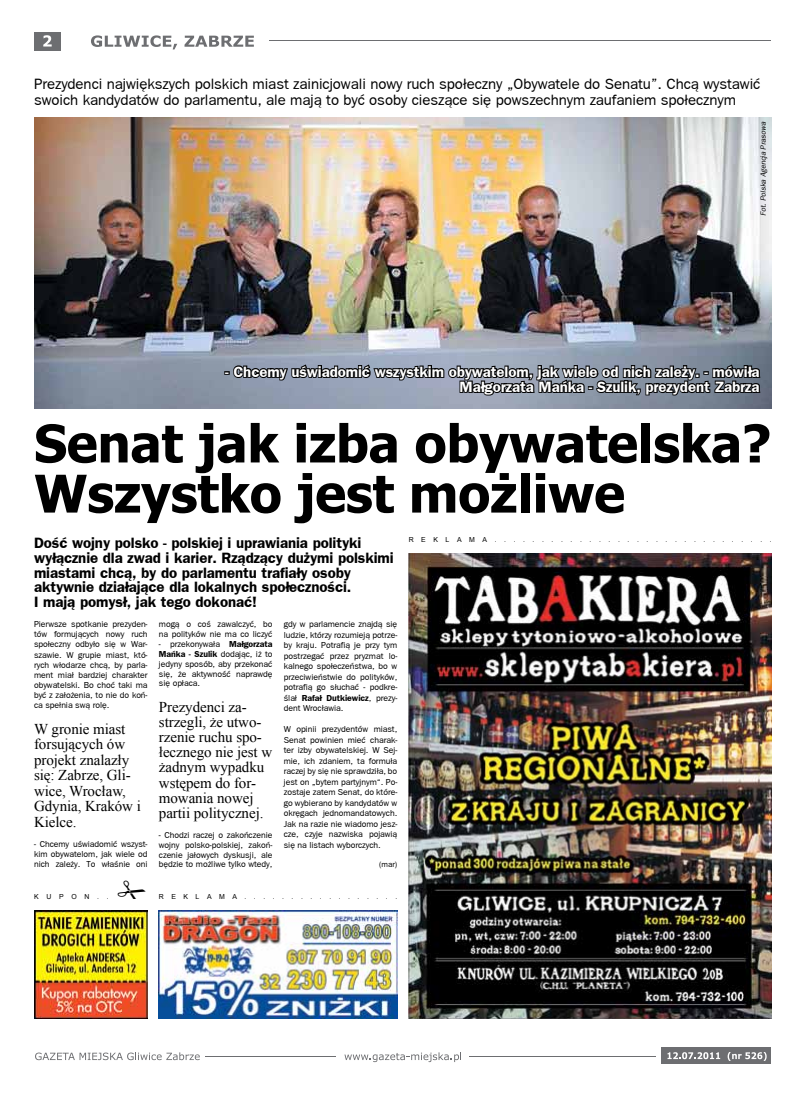
<style>
.page{position:relative;width:806px;height:1095px;background:#fff}
.page>*{position:absolute;margin:0;border:0;box-sizing:border-box;transform-origin:0 0}
.t1{font:700 52px/50.1px "Tahoma";letter-spacing:-.005em;color:#000}
.t2{font:15px/15.2px "Times New Roman";letter-spacing:-.005em;color:#000}
.t3{font:700 15px/14.7px "Frankfurt Gothic";letter-spacing:-.005em;color:#000}
.t4{font:15px/16.2px "Frankfurt Gothic";letter-spacing:-.005em;color:#000}
.t5{font:700 15px/15px "Frankfurt Gothic";letter-spacing:-.005em;color:#fff;text-align:right}
.t6{font:8.7px/10.5px "Frankfurt Gothic";letter-spacing:-.005em;color:#000;text-align:justify}
.t7{font:8px "Frankfurt Gothic";color:#000}
.t8{font:italic 7.6px "Frankfurt Gothic";letter-spacing:-.01em;color:#000}
.t9{font:6.9px "PL Arial";letter-spacing:1.095em;color:#000}
.s1{font-weight:700}
</style>
<div class="page">
<div style="left:34px;top:32px;width:27px;height:18px;background:#6d6e71"></div>
<hr style="left:269px;top:40px;width:501px;height:1px;background:#6d6e71">
<svg style="left:43px;top:35px;width:9px;height:11px"></svg>
<svg style="left:91px;top:35px;width:86px;height:14px"></svg>
<svg style="left:184px;top:36px;width:70px;height:11px"></svg>
<svg style="left:344px;top:1052px;width:117px;height:9px"></svg>
<svg style="left:35px;top:1052px;width:165px;height:7px"></svg>
<div style="left:661px;top:1047px;width:109px;height:16px;background:#6d6e71"></div>
<svg style="left:667px;top:1052px;width:52px;height:6px"></svg>
<svg style="left:727px;top:1052px;width:39px;height:8px"></svg>
<hr style="left:468px;top:1056px;width:187px;height:1px;background:#6d6e71">
<hr style="left:205px;top:1056px;width:131px;height:1px;background:#6d6e71">
<img style="left:408px;top:553px;width:363px;height:465px">
<img style="left:159px;top:910px;width:238px;height:108px">
<img style="left:34px;top:910px;width:113px;height:108px">
<img style="left:34px;top:117px;width:737px;height:291px">
<svg style="left:224px;top:360px;width:537px;height:37px;background:#5b626e"></svg>
<h2 class="t4" style="left:34px;top:75px;width:727px">Prezydenci największych polskich miast zainicjowali nowy ruch społeczny „Obywatele do Senatu”. Chcą wystawić swoich kandydatów do parlamentu, ale mają to być osoby cieszące się powszechnym zaufaniem społecznym</h2>
<p class="t8" style="left:758px;top:216px;width:96px;rotate:-90deg">Fot. Polska Agencja Prasowa</p>
<h2 class="t5" style="left:225px;top:364px;width:535px">- Chcemy uświadomić wszystkim obywatelom, jak wiele od nich zależy. - mówiła<br>Małgorzata Mańka - Szulik, prezydent Zabrza</h2>
<h1 class="t1" style="left:34px;top:415px;width:738px">Senat jak izba obywatelska?<br>Wszystko jest możliwe</h1>
<h2 class="t3" style="left:34px;top:535px;width:361px">Dość wojny polsko - polskiej i uprawiania polityki wyłącznie dla zwad i karier. Rządzący dużymi polskimi miastami chcą, by do parlamentu trafiały osoby aktywnie działające dla lokalnych społeczności.<br>I mają pomysł, jak tego dokonać!</h2>
<p class="t9" style="left:408px;top:535px;width:364px">REKLAMA..............................</p>
<p class="t6" style="left:34px;top:618px;width:115px;line-height:10.2px">Pierwsze spotkanie prezyden&shy;tów formujących nowy ruch społeczny odbyło się w War&shy;szawie. W grupie miast, któ&shy;rych włodarze chcą, by parla&shy;ment miał bardziej charakter obywatelski. Bo choć taki ma być z założenia, to nie do koń&shy;ca spełnia swą rolę.</p>
<h2 class="t2" style="left:34px;top:720px;width:108px">W gronie miast forsujących ów projekt znalazły się: Zabrze, Gli&shy;wice, Wrocław,<br>Gdynia, Kraków i<br>Kielce.</h2>
<p class="t6" style="left:34px;top:838px;width:115px;line-height:10.2px">- Chcemy uświadomić wszyst&shy;kim obywatelom, jak wiele od nich zależy. To właśnie oni</p>
<p class="t6" style="left:159px;top:619px;width:115px;line-height:9.9px">mogą o coś zawalczyć, bo na polityków nie ma co liczyć</p>
<p class="t6" style="left:159px;top:638px;width:115px;line-height:9.9px">- przekonywała <span class="s1">Małgorzata Mańka - Szulik</span> dodając, iż to jedyny sposób, aby przekonać się, że aktywność naprawdę się opłaca.</p>
<h2 class="t2" style="left:159px;top:698px;width:115px">Prezydenci za&shy;strzegli, że utwo&shy;rzenie ruchu spo&shy;łecznego nie jest w żadnym wypadku wstępem do for&shy;mowania nowej partii politycznej.</h2>
<p class="t6" style="left:159px;top:829px;width:115px;line-height:9.9px">- Chodzi raczej o zakończenie wojny polsko-polskiej, zakoń&shy;czenie jałowych dyskusji, ale będzie to możliwe tylko wtedy,</p>
<p class="t6" style="left:283px;top:618px;width:115px">gdy w parlamencie znajdą się ludzie, którzy rozumieją potrze&shy;by kraju. Potrafią je przy tym postrzegać przez pryzmat lo&shy;kalnego społeczeństwa, bo w przeciwieństwie do polityków, potrafią go słuchać - podkre&shy;ślał <span class="s1">Rafał Dutkiewicz</span>, prezy&shy;dent Wrocławia.</p>
<p class="t6" style="left:283px;top:723px;width:115px">W opinii prezydentów miast, Senat powinien mieć charak&shy;ter izby obywatelskiej. W Sej&shy;mie, ich zdaniem, ta formuła raczej by się nie sprawdziła, bo jest on „bytem partyjnym“. Po&shy;zostaje zatem Senat, do które&shy;go wybierano by kandydatów w okręgach jednomandatowych.<br>Jak na razie nie wiadomo jesz&shy;cze, czyje nazwiska pojawią się na listach wyborczych.</p>
<p class="t7" style="left:379px;top:860px;width:20px">(mar)</p>
<p class="t9" style="left:34px;top:892px;width:76px">KUPON..</p>
<p class="t9" style="left:159px;top:892px;width:240px">REKLAMA.................</p>
</div>
